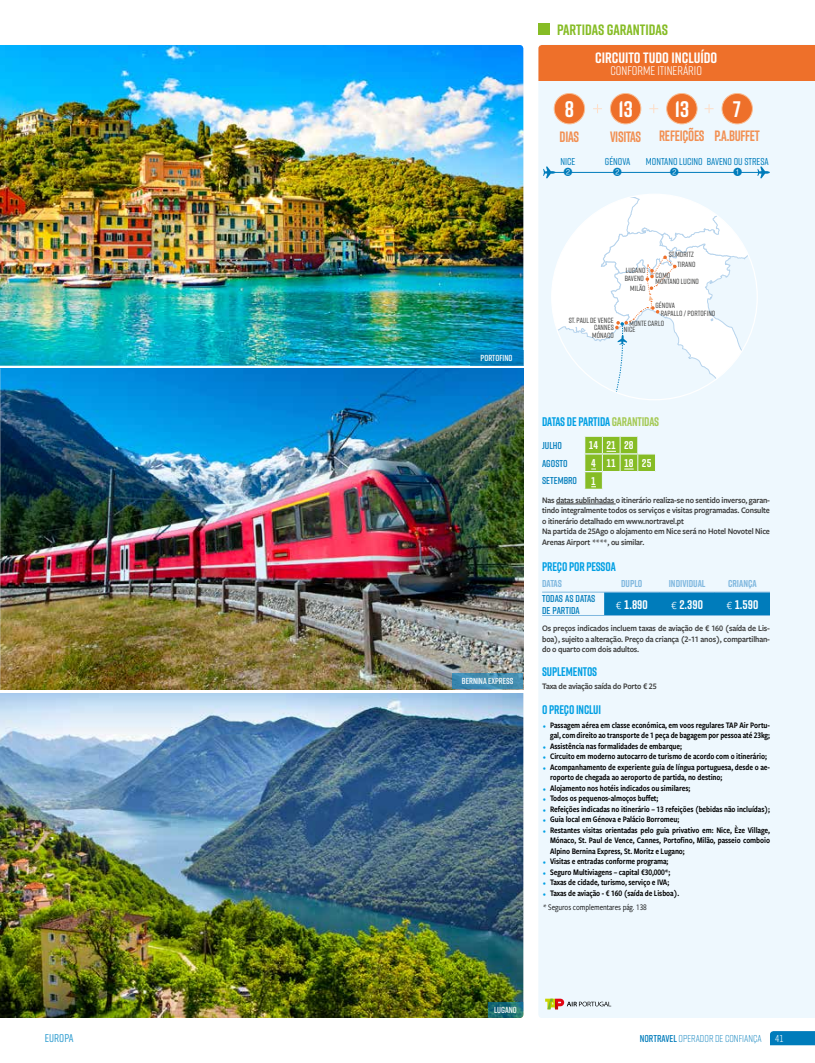
<style>
.page{position:relative;width:815px;height:1063px;background:#fff}
.page>*{position:absolute;margin:0;border:0;box-sizing:border-box;transform-origin:0 0}
.t1{font:700 22.5px "Rift";color:#fff}
.t2{font:700 15px "Rift";letter-spacing:-.02em;color:#f29053;scale:.9 1}
.t3{font:700 15px "Rift";color:#fff}
.t4{font:700 15px "Rift";color:#86bc25}
.t5{font:700 12.5px "Rift";letter-spacing:-.01em;color:#009fe3;scale:.95 1}
.t6{font:700 12.5px "Rift";color:#fff}
.t7{font:12.5px "Rift";color:#fff}
.t8{font:700 11.25px "Rift";color:#fff}
.t9{font:500 11.25px "Rift";color:#319ed1}
.t10{font:11.25px "Circle Frame Negative";color:#007cbb}
.t11{font:600 10px/12px "Rift";color:#007cbb}
.t12{font:500 10px "Rift";color:#007cbb}
.t13{font:300 10px "Rift";color:#007cbb}
.t14{font:700 10px "Rift";color:#80b8df}
.t15{font:10px "Rift";color:#fff}
.t16{font:8.75px/10.5px "Freight Sans Cnd Pro Semi";letter-spacing:-.01em;color:#000;text-align:right;scale:.95 1}
.t17{font:600 8.75px/10.5px "Freight Sans Pro";letter-spacing:-.02em;color:#3c3c3b;text-align:justify;scale:.92 1}
.t18{font:8.75px "Freight Sans Cnd Pro";letter-spacing:-.01em;color:#000;scale:.95 1}
.t19{font:600 8.75px "Rift";color:#fff}
.t20{font:500 7.5px/7.5px "Rift";letter-spacing:.01em;color:#3c3c3b}
.s1{color:#a4c954}
.s2{font-family:"Freight Sans Pro";font-weight:400;font-size:11.25px}
.s3{font-family:"Freight Sans Cnd Pro";font-size:6.25px;color:#009fe3}
.s4{font-weight:600}
</style>
<div class="page">
<div style="left:538px;top:81px;width:277px;height:937px;background:#eef8fe"></div>
<svg style="left:770px;top:1031px;width:45px;height:14px"></svg>
<svg style="left:584px;top:436px;width:72px;height:54px;background:#b4d684"></svg>
<div style="left:604px;top:593px;width:166px;height:22px;background:#007cbb"></div>
<hr style="left:542px;top:592px;width:62px;height:1px;background:#80b8df">
<hr style="left:604px;top:592px;width:55px;height:1px;background:#80b8df">
<hr style="left:659px;top:592px;width:56px;height:1px;background:#80b8df">
<hr style="left:715px;top:592px;width:55px;height:1px;background:#80b8df">
<hr style="left:542px;top:615px;width:62px;height:1px;background:#80b8df">
<hr style="left:604px;top:615px;width:55px;height:1px;background:#80b8df">
<hr style="left:659px;top:615px;width:56px;height:1px;background:#80b8df">
<hr style="left:715px;top:615px;width:55px;height:1px;background:#80b8df">
<div style="left:554px;top:93px;width:31px;height:31px;background:#ee702a;border-radius:50%"></div>
<div style="left:554px;top:93px;width:31px;height:31px;border:1px solid #f9bd93;border-radius:50%"></div>
<div style="left:610px;top:93px;width:31px;height:31px;background:#ee702a;border-radius:50%"></div>
<div style="left:610px;top:93px;width:31px;height:31px;border:1px solid #f9bd93;border-radius:50%"></div>
<div style="left:667px;top:93px;width:30px;height:31px;background:#ee702a;border-radius:50%"></div>
<div style="left:666px;top:93px;width:32px;height:31px;border:1px solid #f9bd93;border-radius:50%"></div>
<div style="left:722px;top:93px;width:30px;height:31px;background:#ee702a;border-radius:50%"></div>
<div style="left:721px;top:93px;width:32px;height:31px;border:1px solid #f9bd93;border-radius:50%"></div>
<svg style="left:593px;top:104px;width:9px;height:9px"></svg>
<svg style="left:649px;top:104px;width:9px;height:9px"></svg>
<svg style="left:705px;top:104px;width:9px;height:9px"></svg>
<div style="left:538px;top:45px;width:277px;height:36px;background:#ee702a"></div>
<hr style="left:676px;top:172px;width:59px;height:1px;background:#007cbb">
<hr style="left:570px;top:172px;width:46px;height:1px;background:#007cbb">
<hr style="left:620px;top:172px;width:51px;height:1px;background:#007cbb">
<svg style="left:543px;top:166px;width:22px;height:12px"></svg>
<svg style="left:740px;top:166px;width:30px;height:12px"></svg>
<hr style="left:556px;top:504px;width:60px;height:1px;background:#3c3c3b">
<svg style="left:545px;top:999px;width:66px;height:10px"></svg>
<svg style="left:552px;top:194px;width:205px;height:206px"></svg>
<div style="left:538px;top:23px;width:12px;height:12px;background:#86bc25"></div>
<img style="left:0;top:45px;width:523px;height:321px">
<img style="left:0;top:693px;width:523px;height:325px">
<svg style="left:470px;top:350px;width:53px;height:16px"></svg>
<svg style="left:488px;top:1002px;width:35px;height:16px"></svg>
<img style="left:1px;top:369px;width:522px;height:320px">
<img style="left:0;top:369px;width:1px;height:320px">
<svg style="left:452px;top:674px;width:71px;height:15px"></svg>
<h2 class="t4" style="left:557px;top:19px;width:112px">PARTIDAS GARANTIDAS</h2>
<h2 class="t3" style="left:595px;top:47px;width:124px">CIRCUITO TUDO INCLUÍDO</h2>
<h3 class="t7" style="left:610px;top:62px;width:93px">CONFORME ITINERÁRIO</h3>
<h1 class="t1" style="left:565px;top:93px;width:11px">8</h1>
<h1 class="t1" style="left:618px;top:93px;width:16px">13</h1>
<h1 class="t1" style="left:675px;top:93px;width:16px">13</h1>
<h1 class="t1" style="left:733px;top:93px;width:9px">7</h1>
<h2 class="t2" style="left:560px;top:126px;width:23px">DIAS</h2>
<h2 class="t2" style="left:610px;top:125px;width:168px">VISITAS REFEIÇÕES P.A.BUFFET</h2>
<p class="t12" style="left:560px;top:154px;width:16px">NICE</p>
<p class="t12" style="left:605px;top:154px;width:27px">GÉNOVA</p>
<p class="t12" style="left:646px;top:154px;width:124px">MONTANO LUCINO BAVENO OU STRESA</p>
<p class="t10" style="left:563px;top:166px;width:11px">2</p>
<p class="t10" style="left:613px;top:166px;width:11px">2</p>
<p class="t10" style="left:669px;top:166px;width:11px">2</p>
<p class="t10" style="left:733px;top:166px;width:11px">1</p>
<p class="t19" style="left:481px;top:351px;width:33px">PORTOFINO</p>
<p class="t19" style="left:462px;top:675px;width:53px">BERNINA EXPRESS</p>
<p class="t20" style="left:569px;top:316px;width:47px">ST. PAUL DE VENCE</p>
<p class="t20" style="left:592px;top:324px;width:23px">CANNES<br>MÓNACO</p>
<p class="t20" style="left:669px;top:251px;width:27px">ST.MORITZ</p>
<p class="t20" style="left:677px;top:261px;width:20px">TIRANO</p>
<p class="t20" style="left:626px;top:267px;width:21px">LUGANO</p>
<p class="t20" style="left:656px;top:272px;width:16px">COMO</p>
<p class="t20" style="left:625px;top:274px;width:21px">BAVENO</p>
<p class="t20" style="left:655px;top:278px;width:45px">MONTANO LUCINO</p>
<p class="t20" style="left:629px;top:319px;width:36px">MONTE CARLO</p>
<p class="t20" style="left:630px;top:284px;width:17px">MILÃO</p>
<p class="t20" style="left:655px;top:301px;width:21px">GÉNOVA</p>
<p class="t20" style="left:661px;top:309px;width:56px">RAPALLO / PORTOFINO</p>
<p class="t20" style="left:624px;top:326px;width:13px">NICE</p>
<h3 class="t5" style="left:542px;top:413px;width:125px">DATAS DE PARTIDA <span class="s1">GARANTIDAS</span></h3>
<p class="t11" style="left:542px;top:439px;width:21px">JULHO</p>
<p class="t8" style="left:589px;top:437px;width:46px">14 21 28</p>
<p class="t11" style="left:542px;top:457px;width:27px">AGOSTO</p>
<p class="t8" style="left:591px;top:455px;width:62px">4 11 18 25</p>
<p class="t11" style="left:542px;top:475px;width:36px">SETEMBRO</p>
<p class="t8" style="left:591px;top:473px;width:6px">1</p>
<p class="t17" style="left:542px;top:494px;width:249px;text-align:left">Nas datas sublinhadas o itinerário realiza-se no sentido inverso, garan&shy;tindo integralmente todos os serviços e visitas programadas. Consulte o itinerário detalhado em www.nortravel.pt<br>Na partida de 25Ago o alojamento em Nice será no Hotel Novotel Nice Arenas Airport ****, ou similar.</p>
<h3 class="t5" style="left:542px;top:557px;width:79px">PREÇO POR PESSOA</h3>
<p class="t14" style="left:542px;top:576px;width:21px">DATAS</p>
<p class="t14" style="left:621px;top:576px;width:23px">DUPLO</p>
<p class="t14" style="left:669px;top:576px;width:38px">INDIVIDUAL</p>
<p class="t14" style="left:728px;top:576px;width:30px">CRIANÇA</p>
<p class="t11" style="left:542px;top:592px;width:55px">TODAS AS DATAS<br>DE PARTIDA</p>
<h3 class="t6" style="left:616px;top:595px;width:33px"><span class="s2">€</span> 1.890</h3>
<h3 class="t6" style="left:671px;top:595px;width:33px"><span class="s2">€</span> 2.390</h3>
<h3 class="t6" style="left:726px;top:595px;width:33px"><span class="s2">€</span> 1.590</h3>
<p class="t17" style="left:542px;top:623px;width:249px">Os preços indicados incluem taxas de aviação de € 160 (saída de Lis&shy;boa), sujeito a alteração. Preço da criança (2-11 anos), compartilhan&shy;do o quarto com dois adultos.</p>
<h3 class="t5" style="left:542px;top:663px;width:59px">SUPLEMENTOS</h3>
<p class="t17" style="left:542px;top:680px;width:126px">Taxa de aviação saída do Porto € 25</p>
<h3 class="t5" style="left:542px;top:701px;width:64px">O PREÇO INCLUI</h3>
<p class="t16" style="left:543px;top:719px;width:240px"><span class="s3">•</span> Passagem aérea em classe económica, em voos regulares TAP Air Portu&shy;gal, com direito ao transporte de 1 peça de bagagem por pessoa até 23kg;</p>
<p class="t16" style="left:543px;top:740px;width:148px"><span class="s3">•</span> Assistência nas formalidades de embarque;</p>
<p class="t16" style="left:543px;top:751px;width:237px"><span class="s3">•</span> Circuito em moderno autocarro de turismo de acordo com o itinerário;</p>
<p class="t16" style="left:550px;top:761px;width:233px;text-align:left;text-indent:-7px"><span class="s3">•</span> Acompanhamento de experiente guia de língua portuguesa, desde o ae&shy;roporto de chegada ao aeroporto de partida, no destino;</p>
<p class="t16" style="left:543px;top:782px;width:156px"><span class="s3">•</span> Alojamento nos hotéis indicados ou similares;</p>
<p class="t16" style="left:543px;top:793px;width:123px"><span class="s3">•</span> Todos os pequenos-almoços buffet;</p>
<p class="t16" style="left:543px;top:803px;width:240px"><span class="s3">•</span> Refeições indicadas no itinerário – 13 refeições (bebidas não incluídas);</p>
<p class="t16" style="left:543px;top:814px;width:145px"><span class="s3">•</span> Guia local em Génova e Palácio Borromeu;</p>
<p class="t16" style="left:550px;top:824px;width:233px;text-align:justify;text-indent:-7px"><span class="s3">•</span> Restantes visitas orientadas pelo guia privativo em: Nice, Èze Village, Mónaco, St. Paul de Vence, Cannes, Portofino, Milão, passeio comboio Alpino Bernina Express, St. Moritz e Lugano;</p>
<p class="t16" style="left:543px;top:856px;width:134px"><span class="s3">•</span> Visitas e entradas conforme programa;</p>
<p class="t16" style="left:543px;top:866px;width:136px"><span class="s3">•</span> Seguro Multiviagens – capital €30,000*;</p>
<p class="t16" style="left:543px;top:877px;width:134px"><span class="s3">•</span> Taxas de cidade, turismo, serviço e IVA;</p>
<p class="t16" style="left:543px;top:887px;width:145px"><span class="s3">•</span> Taxas de aviação - € 160 (saída de Lisboa).</p>
<p class="t18" style="left:543px;top:901px;width:111px">* Seguros complementares pág. 138</p>
<p class="t19" style="left:494px;top:1004px;width:24px">LUGANO</p>
<p class="t9" style="left:45px;top:1030px;width:30px">EUROPA</p>
<p class="t13" style="left:640px;top:1031px;width:123px"><span class="s4">NORTRAVEL</span> OPERADOR DE CONFIANÇA</p>
<p class="t15" style="left:775px;top:1031px;width:10px">41</p>
</div>
